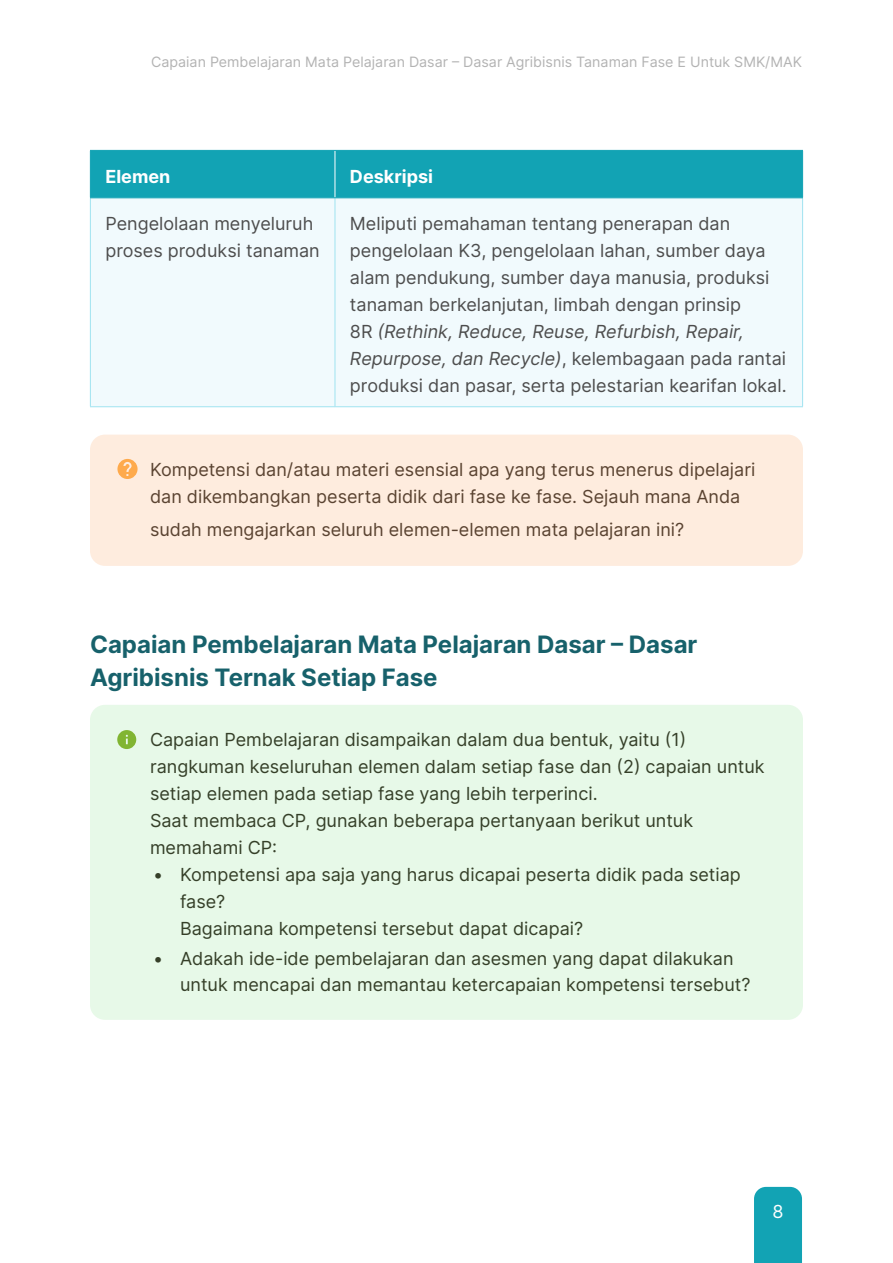
<style>
.page{position:relative;width:893px;height:1263px;background:#fff}
.page>*{position:absolute;margin:0;border:0;box-sizing:border-box;transform-origin:0 0}
.Heading_1{font:700 24px/33.2px "Inter";color:#17616b}
.Biru{font:18px/26.8px "Inter";color:#353f28}
.t1{font:18px/26.8px "Inter";color:#4d4d4d}
.Orange{font:18px/26.8px "Inter";color:#5a4331}
.Judul{font:700 18px "Inter";color:#fff}
.t2{font:18px "Inter";color:#fff}
.t3{font:14.25px "Inter";color:#b3b3b3}
.s1{font-style:italic}
</style>
<div class="page">
<div style="left:754px;top:1187px;width:48px;height:76px;background:#12a3b4"></div>
<div style="left:90px;top:435px;width:713px;height:131px;background:#feecde;border-radius:15px"></div>
<div style="left:90px;top:705px;width:713px;height:177px;background:#e7f9e8;border-radius:15px"></div>
<div style="left:90px;top:839px;width:713px;height:124px;background:#e7f9e8;border-radius:15px"></div>
<div style="left:90px;top:923px;width:713px;height:97px;background:#e7f9e8;border-radius:15px"></div>
<div style="left:91px;top:151px;width:711px;height:46px;background:#12a3b4"></div>
<div style="left:91px;top:198px;width:711px;height:208px;background:#f1fafd"></div>
<hr style="left:335px;top:198px;width:1px;height:208px;background:#a0e3f0">
<hr style="left:335px;top:151px;width:1px;height:46px;background:#fff">
<hr style="left:90px;top:198px;width:1px;height:208px;background:#a0e3f0">
<hr style="left:802px;top:198px;width:1px;height:208px;background:#a0e3f0">
<hr style="left:90px;top:406px;width:245px;height:1px;background:#a0e3f0">
<hr style="left:335px;top:406px;width:468px;height:1px;background:#a0e3f0">
<hr style="left:90px;top:150px;width:245px;height:1px;background:#12a3b4">
<hr style="left:90px;top:151px;width:1px;height:46px;background:#12a3b4">
<hr style="left:335px;top:150px;width:468px;height:1px;background:#12a3b4">
<hr style="left:802px;top:151px;width:1px;height:46px;background:#12a3b4">
<hr style="left:90px;top:197px;width:245px;height:1px;background:#12a3b4">
<hr style="left:335px;top:197px;width:468px;height:1px;background:#12a3b4">
<svg style="left:117px;top:459px;width:21px;height:20px"></svg>
<svg style="left:117px;top:730px;width:19px;height:19px"></svg>
<p class="t3" style="left:151px;top:51px;width:652px">Capaian Pembelajaran Mata Pelajaran Dasar – Dasar Agribisnis Tanaman Fase E Untuk SMK/MAK</p>
<p class="Judul" style="left:105px;top:163px;width:67px">Elemen</p>
<p class="Judul" style="left:350px;top:163px;width:85px">Deskripsi</p>
<p class="t1" style="left:105px;top:210px;width:216px">Pengelolaan menyeluruh proses produksi tanaman</p>
<p class="t1" style="left:350px;top:210px;width:438px">Meliputi pemahaman tentang penerapan dan pengelolaan K3, pengelolaan lahan, sumber daya alam pendukung, sumber daya manusia, produksi tanaman berkelanjutan, limbah dengan prinsip<br>8R <span class="s1">(Rethink, Reduce, Reuse, Refurbish, Repair, Repurpose, dan Recycle)</span>, kelembagaan pada rantai produksi dan pasar, serta pelestarian kearifan lokal.</p>
<p class="Orange" style="left:150px;top:456px;width:607px">Kompetensi dan/atau materi esensial apa yang terus menerus dipelajari dan dikembangkan peserta didik dari fase ke fase. Sejauh mana Anda</p>
<p class="Orange" style="left:150px;top:516px;width:536px">sudah mengajarkan seluruh elemen-elemen mata pelajaran ini?</p>
<p class="Heading_1" style="left:90px;top:627px;width:609px">Capaian Pembelajaran Mata Pelajaran Dasar – Dasar<br>Agribisnis Ternak Setiap Fase</p>
<p class="Biru" style="left:150px;top:726px;width:616px">Capaian Pembelajaran disampaikan dalam dua bentuk, yaitu (1) rangkuman keseluruhan elemen dalam setiap fase dan (2) capaian untuk setiap elemen pada setiap fase yang lebih terperinci.<br>Saat membaca CP, gunakan beberapa pertanyaan berikut untuk memahami CP:</p>
<p class="Biru" style="left:180px;top:860px;width:562px;text-indent:-27px">• Kompetensi apa saja yang harus dicapai peserta didik pada setiap fase?<br>Bagaimana kompetensi tersebut dapat dicapai?</p>
<p class="Biru" style="left:180px;top:944px;width:572px;text-indent:-27px">• Adakah ide-ide pembelajaran dan asesmen yang dapat dilakukan untuk mencapai dan memantau ketercapaian kompetensi tersebut?</p>
<p class="t2" style="left:772px;top:1198px;width:13px">8</p>
</div>
